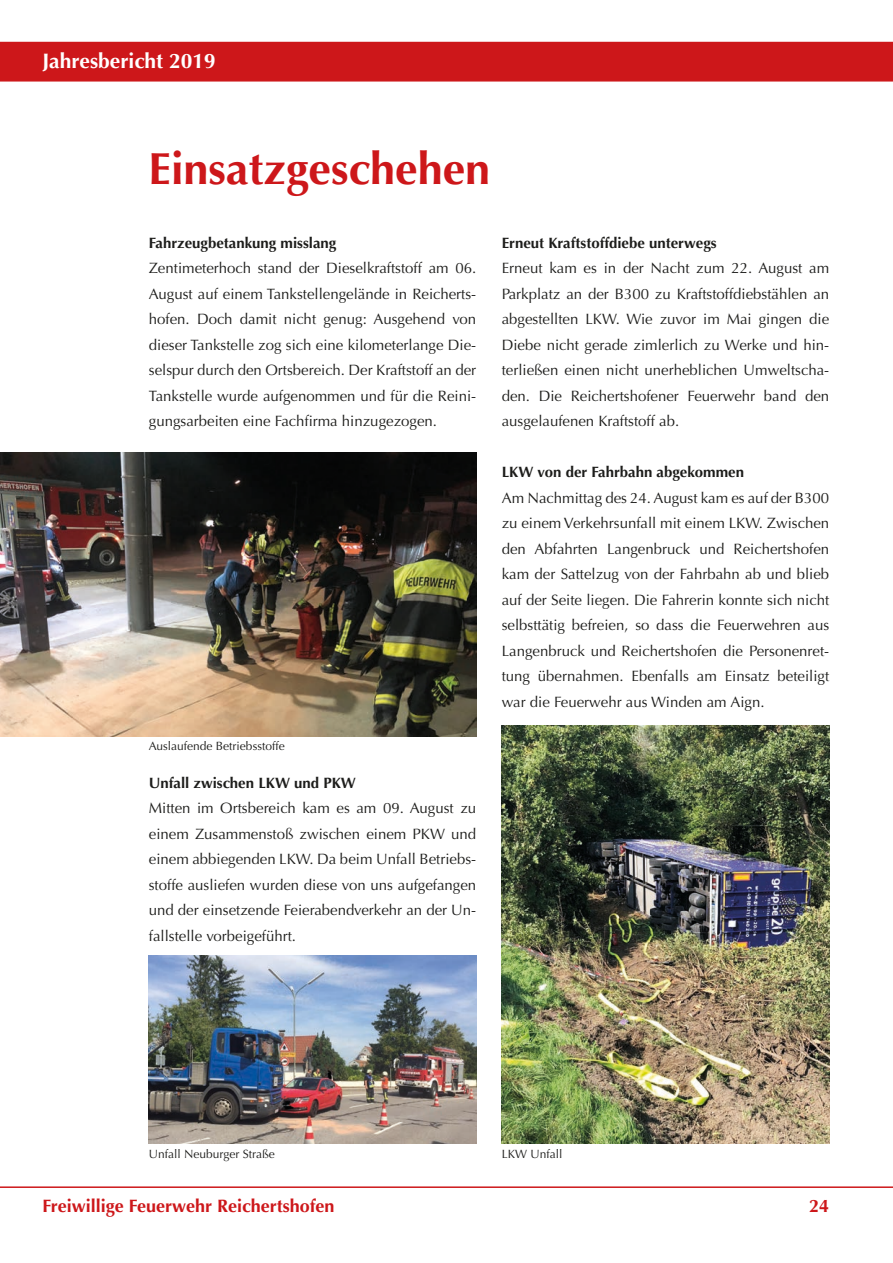
<style>
.page{position:relative;width:893px;height:1263px;background:#fff}
.page>*{position:absolute;margin:0;border:0;box-sizing:border-box;transform-origin:0 0}
.Headline_links{font:700 45px "Optima";color:#cd171a}
.t1{font:700 21px "Optima";color:#fff}
.t2{font:700 18px "Optima";color:#cd171a}
.Zweispaltiger_Fließt{font:15px/25.5px "Optima";color:#1d1d1b;text-align:justify}
.Zweispaltiger_Fließt-2{font:700 15px "Optima";color:#1d1d1b}
.Bildlegende_links{font:12px "Optima";color:#1d1d1b}
</style>
<div class="page">
<img style="left:0;top:453px;width:476px;height:283px">
<img style="left:148px;top:955px;width:328px;height:189px">
<img style="left:502px;top:725px;width:327px;height:419px">
<div style="left:0;top:42px;width:893px;height:40px;background:#cd171a"></div>
<hr style="left:0;top:1186px;width:893px;height:2px;background:#cd171a">
<h2 class="t1" style="left:43px;top:49px;width:175px">Jahresbericht 2019</h2>
<p class="Headline_links" style="left:148px;top:143px;width:343px">Einsatzgeschehen</p>
<p class="Zweispaltiger_Fließt-2" style="left:149px;top:234px;width:189px">Fahrzeugbetankung misslang</p>
<p class="Zweispaltiger_Fließt" style="left:149px;top:256px;width:329px;text-align:left">Zentimeterhoch stand der Dieselkraftstoff am 06.<br>August auf einem Tankstellengelände in Reicherts&shy;hofen. Doch damit nicht genug: Ausgehend von dieser Tankstelle zog sich eine kilometerlange Die&shy;selspur durch den Ortsbereich. Der Kraftstoff an der Tankstelle wurde aufgenommen und für die Reini&shy;gungsarbeiten eine Fachfirma hinzugezogen.</p>
<p class="Bildlegende_links" style="left:149px;top:739px;width:137px">Auslaufende Betriebsstoffe</p>
<p class="Zweispaltiger_Fließt-2" style="left:149px;top:774px;width:209px">Unfall zwischen LKW und PKW</p>
<p class="Zweispaltiger_Fließt" style="left:149px;top:796px;width:329px">Mitten im Ortsbereich kam es am 09. August zu einem Zusammenstoß zwischen einem PKW und einem abbiegenden LKW. Da beim Unfall Betriebs&shy;stoffe ausliefen wurden diese von uns aufgefangen und der einsetzende Feierabendverkehr an der Un&shy;fallstelle vorbeigeführt.</p>
<p class="Zweispaltiger_Fließt-2" style="left:502px;top:234px;width:216px">Erneut Kraftstoffdiebe unterwegs</p>
<p class="Zweispaltiger_Fließt" style="left:502px;top:256px;width:329px">Erneut kam es in der Nacht zum 22. August am Parkplatz an der B300 zu Kraftstoffdiebstählen an abgestellten LKW. Wie zuvor im Mai gingen die Diebe nicht gerade zimlerlich zu Werke und hin&shy;terließen einen nicht unerheblichen Umweltscha&shy;den. Die Reichertshofener Feuerwehr band den ausgelaufenen Kraftstoff ab.</p>
<p class="Zweispaltiger_Fließt-2" style="left:502px;top:463px;width:244px">LKW von der Fahrbahn abgekommen</p>
<p class="Zweispaltiger_Fließt" style="left:502px;top:485px;width:329px">Am Nachmittag des 24. August kam es auf der B300 zu einem Verkehrsunfall mit einem LKW. Zwischen den Abfahrten Langenbruck und Reichertshofen kam der Sattelzug von der Fahrbahn ab und blieb auf der Seite liegen. Die Fahrerin konnte sich nicht selbsttätig befreien, so dass die Feuerwehren aus Langenbruck und Reichertshofen die Personenret&shy;tung übernahmen. Ebenfalls am Einsatz beteiligt war die Feuerwehr aus Winden am Aign.</p>
<p class="Bildlegende_links" style="left:149px;top:1146px;width:127px">Unfall Neuburger Straße</p>
<p class="Bildlegende_links" style="left:502px;top:1146px;width:62px">LKW Unfall</p>
<p class="t2" style="left:43px;top:1195px;width:293px">Freiwillige Feuerwehr Reichertshofen</p>
<p class="t2" style="left:809px;top:1195px;width:22px">24</p>
</div>
